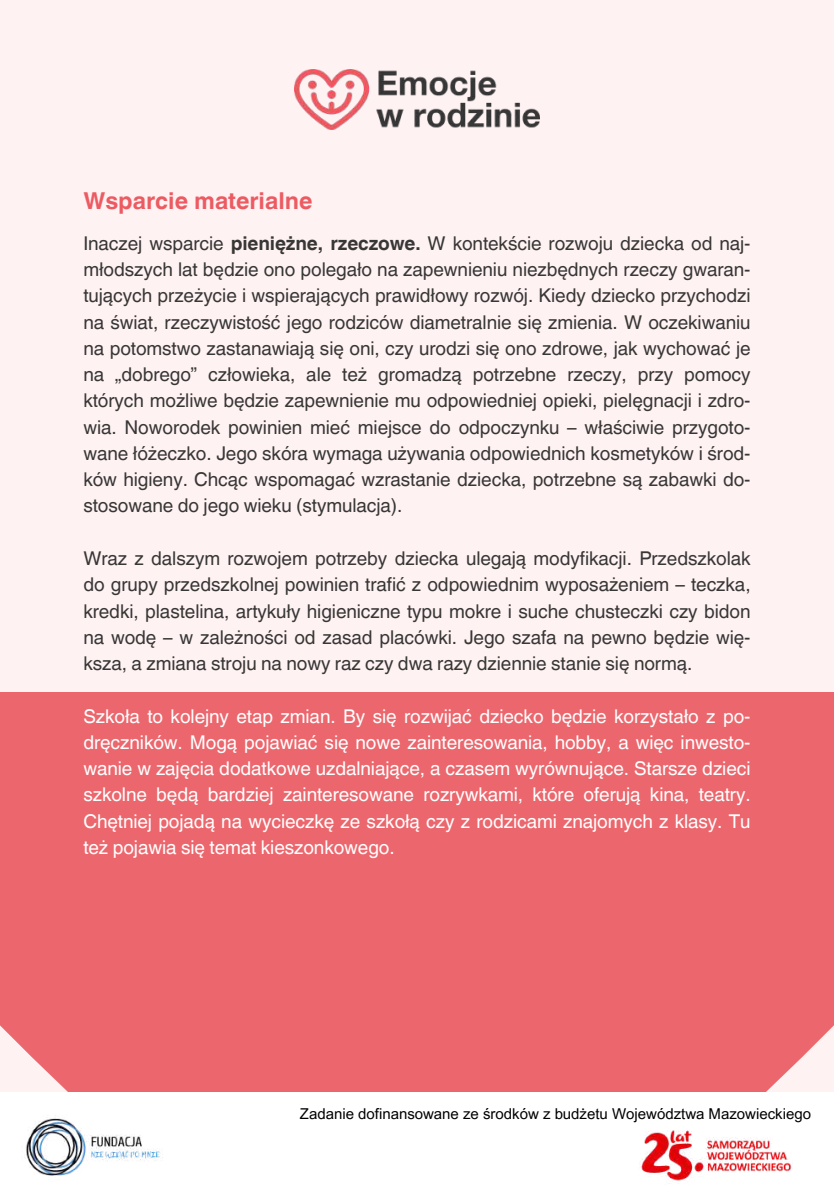
<style>
.page{position:relative;width:834px;height:1191px;background:#fff}
.page>*{position:absolute;margin:0;border:0;box-sizing:border-box;transform-origin:0 0}
.t1{font:700 23.28px "Helvetica World";color:#ec5b62}
.t2{font:19.07px/26.2px "Helvetica World";letter-spacing:-.005em;color:#373736;text-align:justify}
.t3{font:19.07px/26.2px "Helvetica World";letter-spacing:-.005em;color:#fff;text-align:justify}
.t4{font:15.05px "Arial MT Pro";color:#000}
.s1{font-weight:700}
</style>
<div class="page">
<div style="left:0;top:0;width:833px;height:1190px;background:#fff2f3"></div>
<div style="left:0;top:692px;width:833px;height:400px;background:#ec676d"></div>
<img style="left:294px;top:69px;width:245px;height:61px">
<div style="left:0;top:1092px;width:833px;height:98px;background:#fff"></div>
<img style="left:26px;top:1118px;width:137px;height:58px">
<img style="left:641px;top:1130px;width:151px;height:51px">
<p class="t1" style="left:83px;top:182px;width:230px">Wsparcie materialne</p>
<p class="t2" style="left:83px;top:230px;width:668px">Inaczej wsparcie <span class="s1">pieniężne, rzeczowe.</span> W kontekście rozwoju dziecka od naj&shy;młodszych lat będzie ono polegało na zapewnieniu niezbędnych rzeczy gwaran&shy;tujących przeżycie i wspierających prawidłowy rozwój. Kiedy dziecko przychodzi na świat, rzeczywistość jego rodziców diametralnie się zmienia. W oczekiwaniu na potomstwo zastanawiają się oni, czy urodzi się ono zdrowe, jak wychować je na „dobrego” człowieka, ale też gromadzą potrzebne rzeczy, przy pomocy których możliwe będzie zapewnienie mu odpowiedniej opieki, pielęgnacji i zdro&shy;wia. Noworodek powinien mieć miejsce do odpoczynku – właściwie przygoto&shy;wane łóżeczko. Jego skóra wymaga używania odpowiednich kosmetyków i środ&shy;ków higieny. Chcąc wspomagać wzrastanie dziecka, potrzebne są zabawki do&shy;stosowane do jego wieku (stymulacja).</p>
<p class="t2" style="left:83px;top:545px;width:668px">Wraz z dalszym rozwojem potrzeby dziecka ulegają modyfikacji. Przedszkolak do grupy przedszkolnej powinien trafić z odpowiednim wyposażeniem – teczka, kredki, plastelina, artykuły higieniczne typu mokre i suche chusteczki czy bidon na wodę – w zależności od zasad placówki. Jego szafa na pewno będzie wię&shy;ksza, a zmiana stroju na nowy raz czy dwa razy dziennie stanie się normą.</p>
<p class="t3" style="left:83px;top:703px;width:668px">Szkoła to kolejny etap zmian. By się rozwijać dziecko będzie korzystało z po&shy;dręczników. Mogą pojawiać się nowe zainteresowania, hobby, a więc inwesto&shy;wanie w zajęcia dodatkowe uzdalniające, a czasem wyrównujące. Starsze dzieci szkolne będą bardziej zainteresowane rozrywkami, które oferują kina, teatry.<br>Chętniej pojadą na wycieczkę ze szkołą czy z rodzicami znajomych z klasy. Tu też pojawia się temat kieszonkowego.</p>
<p class="t4" style="left:300px;top:1108px;width:512px">Zadanie dofinansowane ze środków z budżetu Województwa Mazowieckiego</p>
</div>
